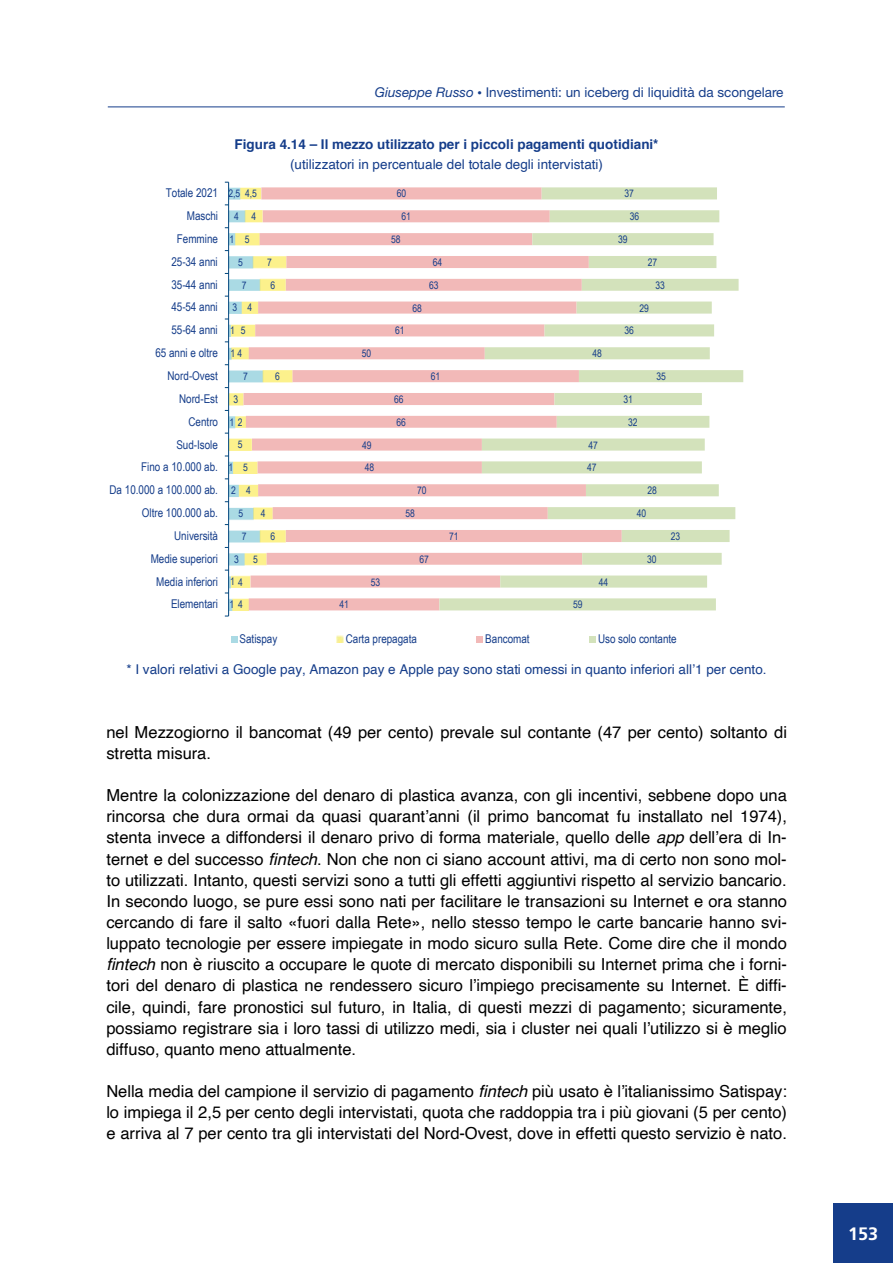
<style>
.page{position:relative;width:893px;height:1263px;background:#fff}
.page>*{position:absolute;margin:0;border:0;box-sizing:border-box;transform-origin:0 0}
.t1{font:700 18px "Frutiger LT Std";color:#fff}
.t2{font:16.5px/21.1px "Helvetica";color:#000;text-align:justify}
.t3{font:16.5px "Helvetica";color:#fff}
.t4{font:13.5px "Helvetica";letter-spacing:.005em;color:#153d8a}
.t5{font:700 13.5px "Helvetica";color:#153d8a}
.t6{font:13.5px "Helvetica Neue LT Std";color:#153d8a}
.t7{font:12px/22.8px "Arial Narrow";letter-spacing:-.005em;color:#153d8a;text-align:right}
.t8{font:10.5px/22.8px "Arial Narrow";letter-spacing:-.01em;color:#153d8a}
.s1{font-style:italic}
.s2{font-size:9px}
</style>
<div class="page">
<svg style="left:263px;top:187px;width:176px;height:423px"></svg>
<svg style="left:439px;top:187px;width:304px;height:423px"></svg>
<hr style="left:228px;top:182px;width:1px;height:434px;background:#00457c">
<svg style="left:225px;top:182px;width:38px;height:428px"></svg>
<svg style="left:231px;top:636px;width:6px;height:6px"></svg>
<svg style="left:337px;top:635px;width:7px;height:7px"></svg>
<svg style="left:477px;top:636px;width:6px;height:6px"></svg>
<svg style="left:590px;top:636px;width:6px;height:6px"></svg>
<hr style="left:108px;top:107px;width:677px;height:1px;background:#153d8a">
<div style="left:833px;top:1203px;width:60px;height:60px;background:#153d8a"></div>
<p class="t6" style="left:375px;top:84px;width:410px"><span class="s1">Giuseppe Russo</span> <span class="s2">•</span> Investimenti: un iceberg di liquidità da scongelare</p>
<p class="t4" style="left:380px;top:82px;width:409px"><span class="s1">Giuseppe Ru so</span> • Investimenti: un iceberg di liquidità da scongelare</p>
<p class="t7" style="left:110px;top:181px;width:110px">Totale 2021<br>Maschi<br>Femmine<br>25-34 anni<br>35-44 anni<br>45-54 anni<br>55-64 anni<br>65 anni e oltre<br>Nord-Ovest<br>Nord-Est<br>Centro<br>Sud-Isole<br>Fino a 10.000 ab.<br>Da 10.000 a 100.000 ab.<br>Oltre 100.000 ab.<br>Università<br>Medie superiori<br>Media inferiori<br>Elementari</p>
<p class="t5" style="left:235px;top:133px;width:425px">Figura 4.14 – Il mezzo utilizzato per i piccoli pagamenti quotidiani*</p>
<p class="t4" style="left:290px;top:154px;width:315px">(utilizzatori in percentuale del totale degli intervistati)</p>
<p class="t8" style="left:228px;top:182px;width:13px">2,5</p>
<p class="t8" style="left:234px;top:205px;width:6px">4</p>
<p class="t8" style="left:229px;top:228px;width:6px">1</p>
<p class="t8" style="left:238px;top:250px;width:6px">5</p>
<p class="t8" style="left:242px;top:273px;width:6px">7</p>
<p class="t8" style="left:233px;top:296px;width:6px">3</p>
<p class="t8" style="left:230px;top:319px;width:6px">1</p>
<p class="t8" style="left:230px;top:342px;width:13px">14</p>
<p class="t8" style="left:243px;top:365px;width:6px">7</p>
<p class="t8" style="left:229px;top:410px;width:15px">1 2</p>
<p class="t8" style="left:228px;top:456px;width:9px">1<br>2</p>
<p class="t8" style="left:239px;top:501px;width:6px">5</p>
<p class="t8" style="left:242px;top:524px;width:6px">7</p>
<p class="t8" style="left:234px;top:547px;width:6px">3</p>
<p class="t8" style="left:230px;top:570px;width:14px">1 4</p>
<p class="t8" style="left:229px;top:593px;width:15px">1 4</p>
<p class="t8" style="left:245px;top:182px;width:13px">4,5</p>
<p class="t8" style="left:251px;top:205px;width:6px">4</p>
<p class="t8" style="left:245px;top:228px;width:6px">5</p>
<p class="t8" style="left:267px;top:250px;width:10px;text-align:center">7<br>6</p>
<p class="t8" style="left:248px;top:296px;width:6px">4</p>
<p class="t8" style="left:241px;top:319px;width:6px">5</p>
<p class="t8" style="left:275px;top:365px;width:6px">6</p>
<p class="t8" style="left:233px;top:387px;width:6px">3</p>
<p class="t8" style="left:238px;top:433px;width:6px">5</p>
<p class="t8" style="left:243px;top:456px;width:9px">5<br>4</p>
<p class="t8" style="left:261px;top:502px;width:6px">4</p>
<p class="t8" style="left:271px;top:524px;width:6px">6</p>
<p class="t8" style="left:253px;top:547px;width:6px">5</p>
<p class="t8" style="left:339px;top:593px;width:11px">41</p>
<p class="t8" style="left:362px;top:342px;width:11px">50</p>
<p class="t8" style="left:362px;top:433px;width:14px">49<br>48</p>
<p class="t8" style="left:371px;top:570px;width:11px">53</p>
<p class="t8" style="left:397px;top:182px;width:11px">60</p>
<p class="t8" style="left:401px;top:205px;width:11px">61</p>
<p class="t8" style="left:391px;top:228px;width:11px">58</p>
<p class="t8" style="left:429px;top:250px;width:15px;text-align:center">64<br>63</p>
<p class="t8" style="left:395px;top:319px;width:11px">61</p>
<p class="t8" style="left:413px;top:296px;width:11px">68</p>
<p class="t8" style="left:394px;top:387px;width:13px">66<br>66</p>
<p class="t8" style="left:431px;top:365px;width:11px">61</p>
<p class="t8" style="left:417px;top:479px;width:11px">70</p>
<p class="t8" style="left:405px;top:502px;width:11px">58</p>
<p class="t8" style="left:420px;top:547px;width:11px">67</p>
<p class="t8" style="left:449px;top:524px;width:11px">71</p>
<p class="t8" style="left:592px;top:342px;width:11px">48</p>
<p class="t8" style="left:587px;top:433px;width:12px">47<br>47</p>
<p class="t8" style="left:573px;top:593px;width:11px">59</p>
<p class="t8" style="left:599px;top:570px;width:11px">44</p>
<p class="t8" style="left:624px;top:182px;width:11px">37</p>
<p class="t8" style="left:630px;top:205px;width:11px">36</p>
<p class="t8" style="left:618px;top:228px;width:11px">39</p>
<p class="t8" style="left:648px;top:250px;width:11px">27</p>
<p class="t8" style="left:655px;top:273px;width:11px">33</p>
<p class="t8" style="left:639px;top:296px;width:11px">29</p>
<p class="t8" style="left:624px;top:319px;width:11px">36</p>
<p class="t8" style="left:623px;top:387px;width:16px;text-align:center">31<br>32</p>
<p class="t8" style="left:656px;top:365px;width:11px">35</p>
<p class="t8" style="left:648px;top:479px;width:11px">28</p>
<p class="t8" style="left:637px;top:502px;width:11px">40</p>
<p class="t8" style="left:647px;top:547px;width:11px">30</p>
<p class="t8" style="left:671px;top:524px;width:11px">23</p>
<p class="t7" style="left:240px;top:627px;width:39px">Satispay</p>
<p class="t7" style="left:346px;top:627px;width:73px">Carta prepagata</p>
<p class="t7" style="left:485px;top:627px;width:46px">Bancomat</p>
<p class="t7" style="left:598px;top:627px;width:80px">Uso solo contante</p>
<p class="t4" style="left:126px;top:659px;width:642px">* I valori relativi a Google pay, Amazon pay e Apple pay sono stati omessi in quanto inferiori allʼ1 per cento.</p>
<p class="t2" style="left:106px;top:722px;width:682px">nel Mezzogiorno il bancomat (49 per cento) prevale sul contante (47 per cento) soltanto di stretta misura.</p>
<p class="t2" style="left:106px;top:785px;width:682px">Mentre la colonizzazione del denaro di plastica avanza, con gli incentivi, sebbene dopo una rincorsa che dura ormai da quasi quarantʼanni (il primo bancomat fu installato nel 1974), stenta invece a diffondersi il denaro privo di forma materiale, quello delle <span class="s1">app</span> dellʼera di In&shy;ternet e del successo <span class="s1">fintech</span>. Non che non ci siano account attivi, ma di certo non sono mol&shy;to utilizzati. Intanto, questi servizi sono a tutti gli effetti aggiuntivi rispetto al servizio bancario.<br>In secondo luogo, se pure essi sono nati per facilitare le transazioni su Internet e ora stanno cercando di fare il salto «fuori dalla Rete», nello stesso tempo le carte bancarie hanno svi&shy;luppato tecnologie per essere impiegate in modo sicuro sulla Rete. Come dire che il mondo <span class="s1">fintech</span> non è riuscito a occupare le quote di mercato disponibili su Internet prima che i forni&shy;tori del denaro di plastica ne rendessero sicuro lʼimpiego precisamente su Internet. È diffi&shy;cile, quindi, fare pronostici sul futuro, in Italia, di questi mezzi di pagamento; sicuramente, possiamo registrare sia i loro tassi di utilizzo medi, sia i cluster nei quali lʼutilizzo si è meglio diffuso, quanto meno attualmente.</p>
<p class="t2" style="left:106px;top:1081px;width:682px">Nella media del campione il servizio di pagamento <span class="s1">fintech</span> più usato è lʼitalianissimo Satispay: lo impiega il 2,5 per cento degli intervistati, quota che raddoppia tra i più giovani (5 per cento) e arriva al 7 per cento tra gli intervistati del Nord-Ovest, dove in effetti questo servizio è nato.</p>
<p class="t1" style="left:848px;top:1223px;width:32px">153</p>
<p class="t3" style="left:863px;top:1222px;width:29px">153</p>
</div>
